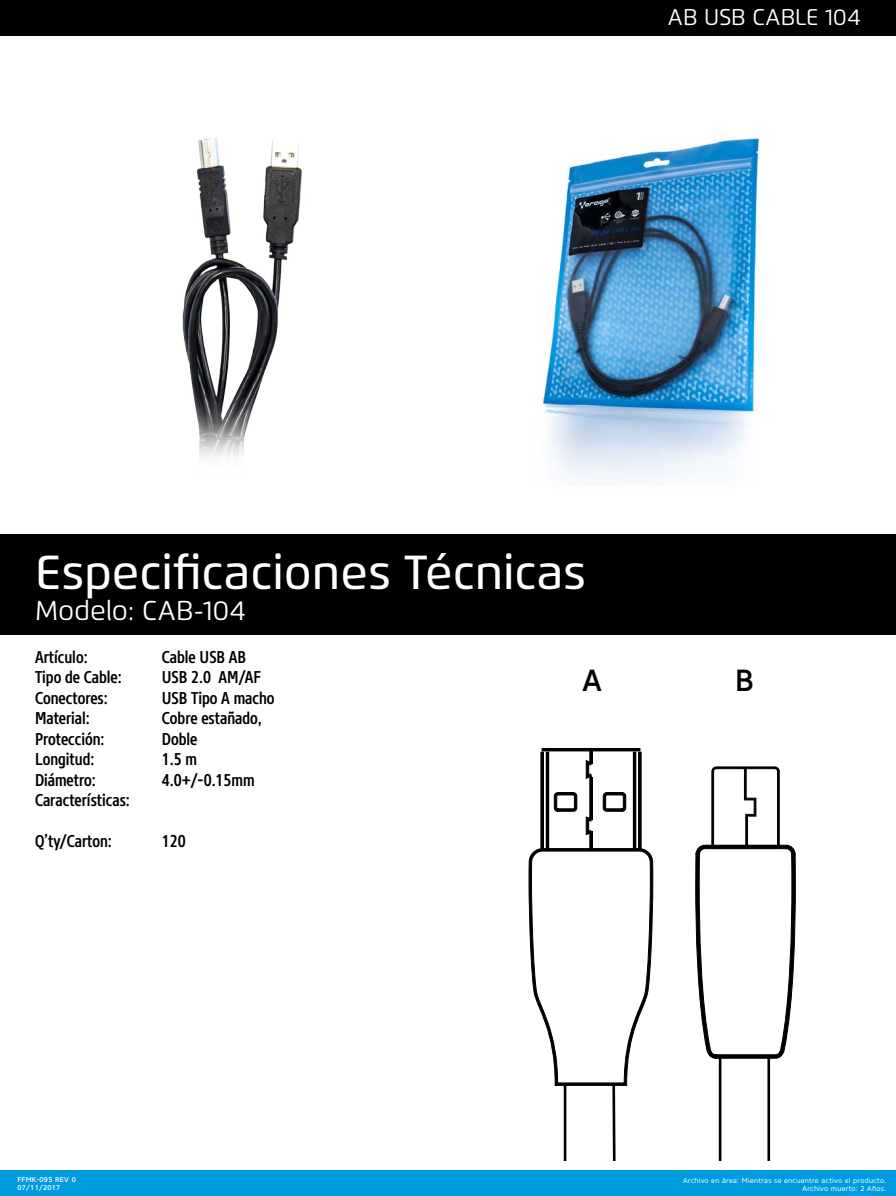
<style>
.page{position:relative;width:896px;height:1196px;background:#fff}
.page>*{position:absolute;margin:0;border:0;box-sizing:border-box;transform-origin:0 0}
.t1{font:500 47.69px "Flexo";color:#fff}
.t2{font:500 30.54px "Core Sans N55";color:#000;scale:.96 1}
.t3{font:27.21px "Flexo";color:#fff}
.t4{font:22.75px "Flexo";letter-spacing:.005em;color:#fff}
.t5{font:500 17.06px "Core Sans N57 Cn";color:#000}
.t6{font:7px/7.9px "Core Sans N45";letter-spacing:.04em;color:#fff;text-align:right}
.t7{font:500 7px/7.9px "Core Sans N55";letter-spacing:.04em;color:#fff}
</style>
<div class="page">
<div style="left:0;top:1170px;width:896px;height:25px;background:#009bde"></div>
<div style="left:0;top:534px;width:896px;height:100px;background:#000"></div>
<div style="left:0;top:0;width:896px;height:35px;background:#000"></div>
<img style="left:182px;top:138px;width:120px;height:320px">
<img style="left:542px;top:138px;width:223px;height:342px">
<div style="left:590px;top:777px;width:3px;height:43px;border:1px solid #000"></div>
<svg style="left:586px;top:751px;width:6px;height:28px"></svg>
<div style="left:590px;top:749px;width:3px;height:15px;border:1px solid #000"></div>
<div style="left:541px;top:751px;width:3px;height:99px;border:1px solid #000"></div>
<div style="left:546px;top:751px;width:3px;height:99px;border:1px solid #000"></div>
<div style="left:633px;top:751px;width:3px;height:99px;border:1px solid #000"></div>
<div style="left:638px;top:751px;width:3px;height:99px;border:1px solid #000"></div>
<div style="left:542px;top:748px;width:98px;height:3px;border:1px solid #000"></div>
<svg style="left:695px;top:766px;width:100px;height:292px"></svg>
<svg style="left:528px;top:791px;width:125px;height:369px"></svg>
<hr style="left:719px;top:1056px;width:2px;height:104px;background:#000">
<hr style="left:767px;top:1058px;width:3px;height:102px;background:#000">
<h3 class="t4" style="left:668px;top:3px;width:195px">AB USB CABLE 104</h3>
<h1 class="t1" style="left:35px;top:543px;width:553px">Especificaciones Técnicas</h1>
<h3 class="t3" style="left:35px;top:594px;width:213px">Modelo: CAB-104</h3>
<p class="t5" style="left:35px;top:646px;width:54px">Artículo:</p>
<p class="t5" style="left:162px;top:646px;width:86px">Cable USB AB</p>
<p class="t5" style="left:35px;top:666px;width:88px">Tipo de Cable:</p>
<p class="t5" style="left:162px;top:666px;width:100px">USB 2.0 AM/AF</p>
<p class="t5" style="left:35px;top:686px;width:74px">Conectores:</p>
<p class="t5" style="left:162px;top:686px;width:114px">USB Tipo A macho</p>
<p class="t5" style="left:35px;top:707px;width:56px">Material:</p>
<p class="t5" style="left:162px;top:707px;width:101px">Cobre estañado,</p>
<p class="t5" style="left:35px;top:727px;width:71px">Protección:</p>
<p class="t5" style="left:162px;top:727px;width:37px">Doble</p>
<p class="t5" style="left:35px;top:748px;width:61px">Longitud:</p>
<p class="t5" style="left:162px;top:748px;width:37px">1.5 m</p>
<p class="t5" style="left:35px;top:768px;width:62px">Diámetro:</p>
<p class="t5" style="left:162px;top:768px;width:94px">4.0+/-0.15mm</p>
<p class="t5" style="left:35px;top:789px;width:96px">Características:</p>
<p class="t5" style="left:35px;top:829px;width:78px">Q’ty/Carton:</p>
<p class="t5" style="left:162px;top:829px;width:25px">120</p>
<p class="t7" style="left:18px;top:1175px;width:60px">FFMK-095 REV 0<br>07/11/2017</p>
<h2 class="t2" style="left:583px;top:660px;width:22px">A</h2>
<h2 class="t2" style="left:735px;top:660px;width:21px">B</h2>
<p class="t6" style="left:683px;top:1176px;width:205px">Archivo en área: Mientras se encuentre activo el producto.<br>Archivo muerto: 2 Años.</p>
</div>
